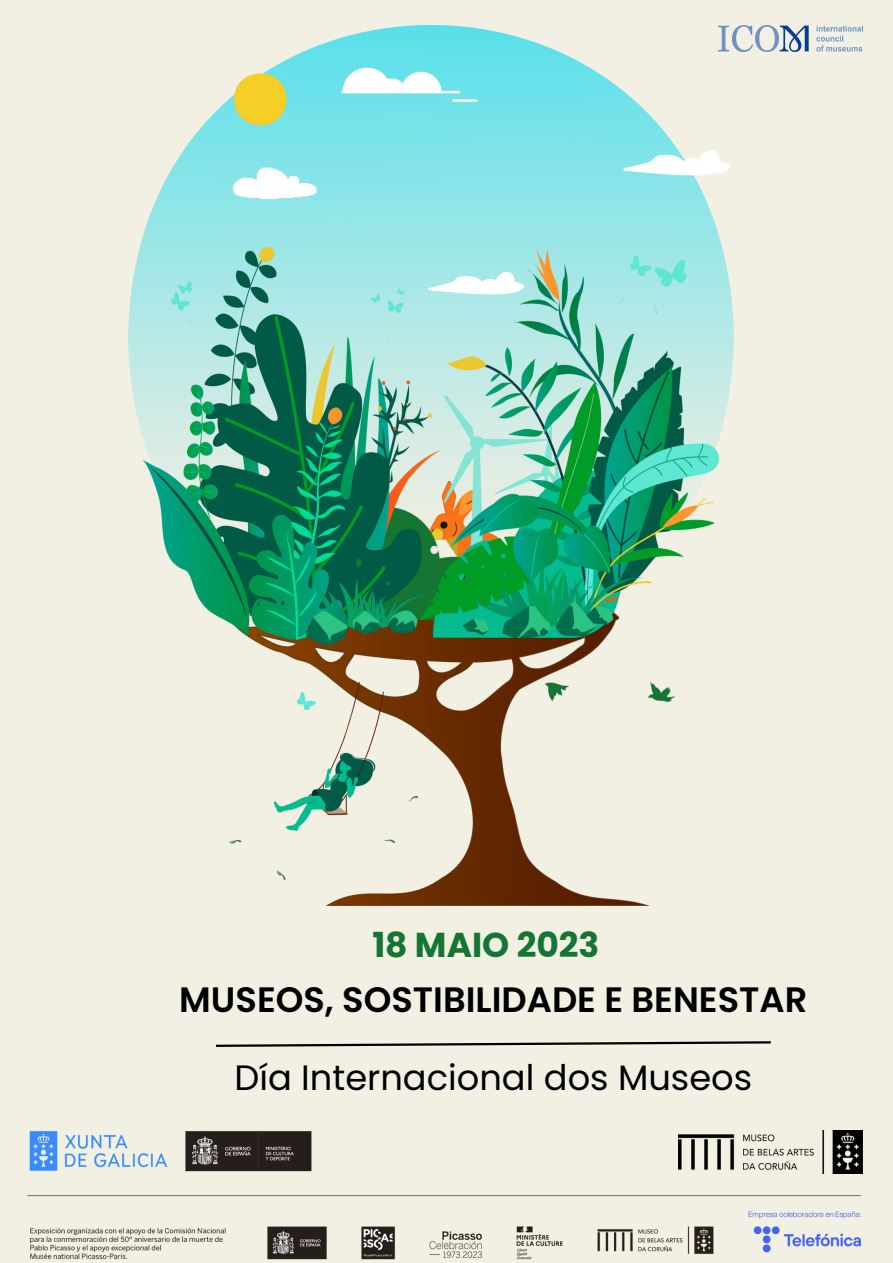
<style>
.page{position:relative;width:893px;height:1263px;background:#f2efe3}
.page>*{position:absolute;margin:0;border:0;box-sizing:border-box;transform-origin:0 0}
.t1{font:600 35.25px "Poppins";color:#000}
.t2{font:35.25px "Poppins";color:#000}
.t3{font:700 34.5px "Poppins";color:#157634}
</style>
<div class="page">
<svg style="left:216px;top:1041px;width:555px;height:6px"></svg>
<img style="left:270px;top:649px;width:377px;height:256px">
<img style="left:140px;top:25px;width:593px;height:624px">
<img style="left:274px;top:682px;width:109px;height:114px">
<img style="left:298px;top:692px;width:17px;height:17px">
<img style="left:545px;top:683px;width:129px;height:18px">
<img style="left:230px;top:796px;width:187px;height:83px">
<img style="left:129px;top:247px;width:589px;height:401px">
<img style="left:27px;top:1130px;width:836px;height:130px">
<img style="left:718px;top:25px;width:144px;height:26px">
<img style="left:679px;top:1130px;width:183px;height:44px">
<p class="t3" style="left:372px;top:921px;width:229px">18 MAIO 2023</p>
<p class="t1" style="left:179px;top:975px;width:629px">MUSEOS, SOSTIBILIDADE E BENESTAR</p>
<p class="t2" style="left:234px;top:1053px;width:519px">Día Internacional dos Museos</p>
</div>
